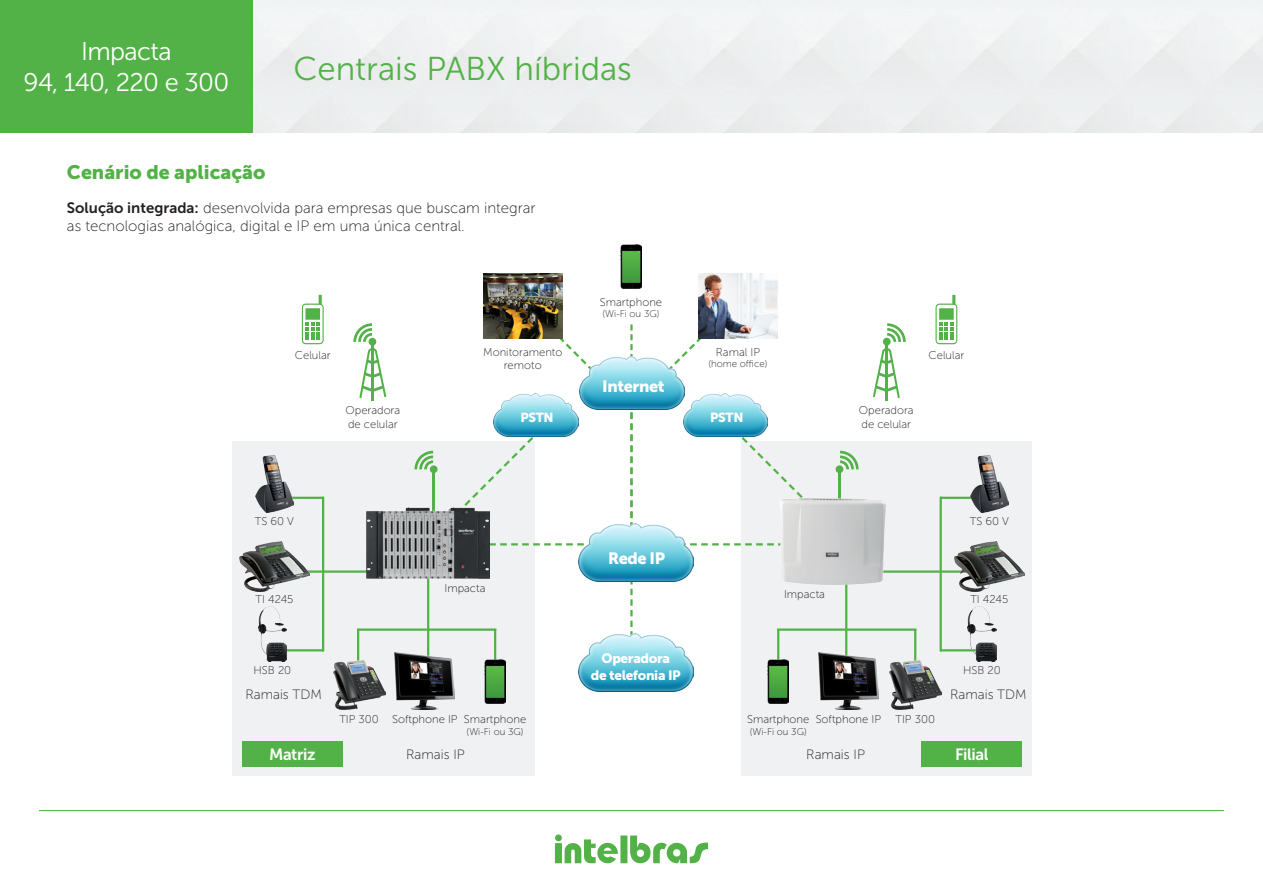
<style>
.page{position:relative;width:1263px;height:893px;background:#fff}
.page>*{position:absolute;margin:0;border:0;box-sizing:border-box;transform-origin:0 0}
.Descrição{font:33px "Museo Sans 300";color:#53b247}
.Nome_do_Produto{font:25.5px "Museo Sans 300";letter-spacing:-.025em;color:#fff}
.Subtitulo{font:19.5px "Museo Sans 900";color:#53b247}
.Nuvens{font:16.35px "Museo Sans 900";letter-spacing:-.025em;color:#fff}
.Nuvens-2{font:16.35px "Museo Sans 700";letter-spacing:-.025em;color:#fff}
.Texto_normal{font:15px/18px "Museo Sans 100";color:#231f20}
.Legenda{font:13.5px "Museo Sans 100";color:#231f20}
.Nuvens-3{font:13.5px/16.2px "Museo Sans 900";letter-spacing:-.025em;color:#fff;text-align:center}
.Nuvens-4{font:13.2px "Museo Sans 900";letter-spacing:-.025em;color:#fff}
.Legenda_menor{font:11.25px/13.5px "Museo Sans 100";color:#231f20}
.Legenda_menor-2{font:9.75px "Museo Sans 100";color:#231f20}
.s1{font-family:"Museo Sans 700"}
</style>
<div class="page">
<div style="left:0;top:0;width:253px;height:133px;background:#53b247"></div>
<hr style="left:39px;top:810px;width:1185px;height:1px;background:#53b247">
<svg style="left:555px;top:834px;width:153px;height:30px"></svg>
<div style="left:741px;top:441px;width:290px;height:335px;background:#f0f1f2"></div>
<hr style="left:777px;top:628px;width:139px;height:3px;background:#53b247">
<hr style="left:845px;top:574px;width:2px;height:92px;background:#53b247">
<hr style="left:777px;top:629px;width:2px;height:37px;background:#53b247">
<hr style="left:914px;top:629px;width:2px;height:37px;background:#53b247">
<img style="left:818px;top:653px;width:60px;height:56px">
<img style="left:889px;top:660px;width:52px;height:49px">
<img style="left:768px;top:659px;width:21px;height:45px">
<hr style="left:939px;top:497px;width:3px;height:154px;background:#53b247">
<hr style="left:873px;top:570px;width:95px;height:3px;background:#53b247">
<hr style="left:940px;top:649px;width:37px;height:2px;background:#53b247">
<hr style="left:940px;top:497px;width:37px;height:2px;background:#53b247">
<img style="left:955px;top:542px;width:69px;height:49px">
<img style="left:968px;top:607px;width:28px;height:54px">
<img style="left:971px;top:455px;width:37px;height:57px">
<svg style="left:694px;top:543px;width:86px;height:2px"></svg>
<svg style="left:630px;top:412px;width:3px;height:111px"></svg>
<svg style="left:630px;top:324px;width:3px;height:33px"></svg>
<svg style="left:630px;top:581px;width:3px;height:53px"></svg>
<img style="left:579px;top:523px;width:115px;height:58px">
<img style="left:579px;top:634px;width:115px;height:58px">
<div style="left:921px;top:742px;width:101px;height:25px;background:#53b247"></div>
<svg style="left:873px;top:348px;width:27px;height:50px"></svg>
<hr style="left:886px;top:341px;width:2px;height:60px;background:#53b247">
<div style="left:883px;top:338px;width:8px;height:8px;background:#53b247;border-radius:50%"></div>
<svg style="left:887px;top:323px;width:19px;height:19px"></svg>
<svg style="left:302px;top:295px;width:22px;height:49px"></svg>
<svg style="left:935px;top:295px;width:22px;height:49px"></svg>
<svg style="left:359px;top:348px;width:27px;height:50px"></svg>
<hr style="left:371px;top:341px;width:3px;height:60px;background:#53b247">
<div style="left:369px;top:338px;width:7px;height:8px;background:#53b247;border-radius:50%"></div>
<svg style="left:353px;top:323px;width:19px;height:19px"></svg>
<hr style="left:838px;top:468px;width:2px;height:61px;background:#53b247">
<div style="left:836px;top:465px;width:7px;height:8px;background:#53b247;border-radius:50%"></div>
<svg style="left:840px;top:451px;width:19px;height:18px"></svg>
<img style="left:620px;top:244px;width:22px;height:45px">
<svg style="left:556px;top:334px;width:23px;height:23px"></svg>
<svg style="left:681px;top:338px;width:24px;height:19px"></svg>
<img style="left:483px;top:274px;width:79px;height:64px">
<img style="left:698px;top:274px;width:79px;height:64px">
<img style="left:580px;top:357px;width:104px;height:53px">
<div style="left:232px;top:441px;width:302px;height:335px;background:#f0f1f2"></div>
<svg style="left:490px;top:543px;width:94px;height:2px"></svg>
<hr style="left:357px;top:628px;width:139px;height:3px;background:#53b247">
<div style="left:242px;top:742px;width:100px;height:25px;background:#53b247"></div>
<hr style="left:433px;top:468px;width:2px;height:61px;background:#53b247">
<div style="left:430px;top:465px;width:8px;height:8px;background:#53b247;border-radius:50%"></div>
<svg style="left:414px;top:451px;width:19px;height:18px"></svg>
<hr style="left:427px;top:574px;width:2px;height:92px;background:#53b247">
<hr style="left:494px;top:629px;width:2px;height:37px;background:#53b247">
<hr style="left:357px;top:629px;width:2px;height:37px;background:#53b247">
<img style="left:395px;top:653px;width:60px;height:56px">
<img style="left:333px;top:660px;width:52px;height:49px">
<img style="left:484px;top:659px;width:22px;height:45px">
<svg style="left:464px;top:436px;width:80px;height:80px"></svg>
<hr style="left:322px;top:497px;width:2px;height:154px;background:#53b247">
<hr style="left:296px;top:570px;width:73px;height:3px;background:#53b247">
<hr style="left:286px;top:649px;width:38px;height:2px;background:#53b247">
<hr style="left:287px;top:497px;width:37px;height:2px;background:#53b247">
<img style="left:240px;top:542px;width:69px;height:49px">
<img style="left:258px;top:607px;width:29px;height:54px">
<img style="left:256px;top:455px;width:37px;height:57px">
<img style="left:367px;top:507px;width:123px;height:71px">
<img style="left:494px;top:394px;width:84px;height:42px">
<svg style="left:731px;top:436px;width:90px;height:63px"></svg>
<img style="left:780px;top:499px;width:106px;height:85px">
<img style="left:684px;top:394px;width:84px;height:42px">
<p class="Nome_do_Produto" style="left:81px;top:38px;width:92px">Impacta</p>
<p class="Nome_do_Produto" style="left:24px;top:68px;width:207px">94, 140, 220 e 300</p>
<p class="Subtitulo" style="left:67px;top:161px;width:200px">Cenário de aplicação</p>
<p class="Descrição" style="left:293px;top:51px;width:340px">Centrais PABX híbridas</p>
<p class="Texto_normal" style="left:67px;top:199px;width:470px"><span class="s1">Solução integrada:</span> desenvolvida para empresas que buscam integrar as tecnologias analógica, digital e IP em uma única central.</p>
<p class="Legenda_menor" style="left:295px;top:349px;width:37px">Celular</p>
<p class="Legenda_menor" style="left:483px;top:345px;width:81px;text-align:center">Monitoramento remoto</p>
<p class="Legenda_menor" style="left:600px;top:295px;width:64px">Smartphone</p>
<p class="Legenda_menor-2" style="left:602px;top:309px;width:58px">(Wi-Fi ou 3G)</p>
<p class="Nuvens" style="left:602px;top:377px;width:64px">Internet</p>
<p class="Legenda_menor" style="left:716px;top:345px;width:46px">Ramal IP</p>
<p class="Legenda_menor-2" style="left:708px;top:359px;width:61px">(home office)</p>
<p class="Legenda_menor" style="left:345px;top:404px;width:56px">Operadora de celular</p>
<p class="Nuvens-4" style="left:520px;top:410px;width:35px">PSTN</p>
<p class="Nuvens-4" style="left:710px;top:410px;width:35px">PSTN</p>
<p class="Legenda_menor" style="left:928px;top:349px;width:37px">Celular</p>
<p class="Legenda_menor" style="left:859px;top:404px;width:56px">Operadora de celular</p>
<p class="Legenda_menor" style="left:255px;top:514px;width:41px">TS 60 V</p>
<p class="Legenda_menor" style="left:970px;top:514px;width:41px">TS 60 V</p>
<p class="Nuvens" style="left:608px;top:549px;width:59px">Rede IP</p>
<p class="Legenda_menor" style="left:255px;top:592px;width:40px">TI 4245</p>
<p class="Legenda_menor" style="left:444px;top:582px;width:43px">Impacta</p>
<p class="Legenda_menor" style="left:784px;top:588px;width:43px">Impacta</p>
<p class="Legenda_menor" style="left:970px;top:592px;width:40px">TI 4245</p>
<p class="Legenda_menor" style="left:254px;top:663px;width:39px">HSB 20</p>
<p class="Nuvens-3" style="left:591px;top:650px;width:91px">Operadora<br>de telefonia IP</p>
<p class="Legenda_menor" style="left:963px;top:663px;width:39px">HSB 20</p>
<p class="Legenda" style="left:245px;top:687px;width:78px">Ramais TDM</p>
<p class="Legenda" style="left:950px;top:687px;width:78px">Ramais TDM</p>
<p class="Nuvens-2" style="left:269px;top:746px;width:48px">Matriz</p>
<p class="Legenda_menor" style="left:339px;top:712px;width:41px">TIP 300</p>
<p class="Legenda_menor" style="left:392px;top:712px;width:67px">Softphone IP</p>
<p class="Legenda" style="left:406px;top:748px;width:60px">Ramais IP</p>
<p class="Legenda_menor" style="left:464px;top:712px;width:64px">Smartphone</p>
<p class="Legenda_menor-2" style="left:467px;top:726px;width:58px">(Wi-Fi ou 3G)</p>
<p class="Legenda_menor" style="left:747px;top:712px;width:64px">Smartphone</p>
<p class="Legenda_menor" style="left:816px;top:712px;width:67px">Softphone IP</p>
<p class="Legenda_menor" style="left:895px;top:712px;width:41px">TIP 300</p>
<p class="Legenda_menor-2" style="left:750px;top:726px;width:58px">(Wi-Fi ou 3G)</p>
<p class="Legenda" style="left:806px;top:748px;width:60px">Ramais IP</p>
<p class="Nuvens-2" style="left:955px;top:746px;width:35px">Filial</p>
</div>
